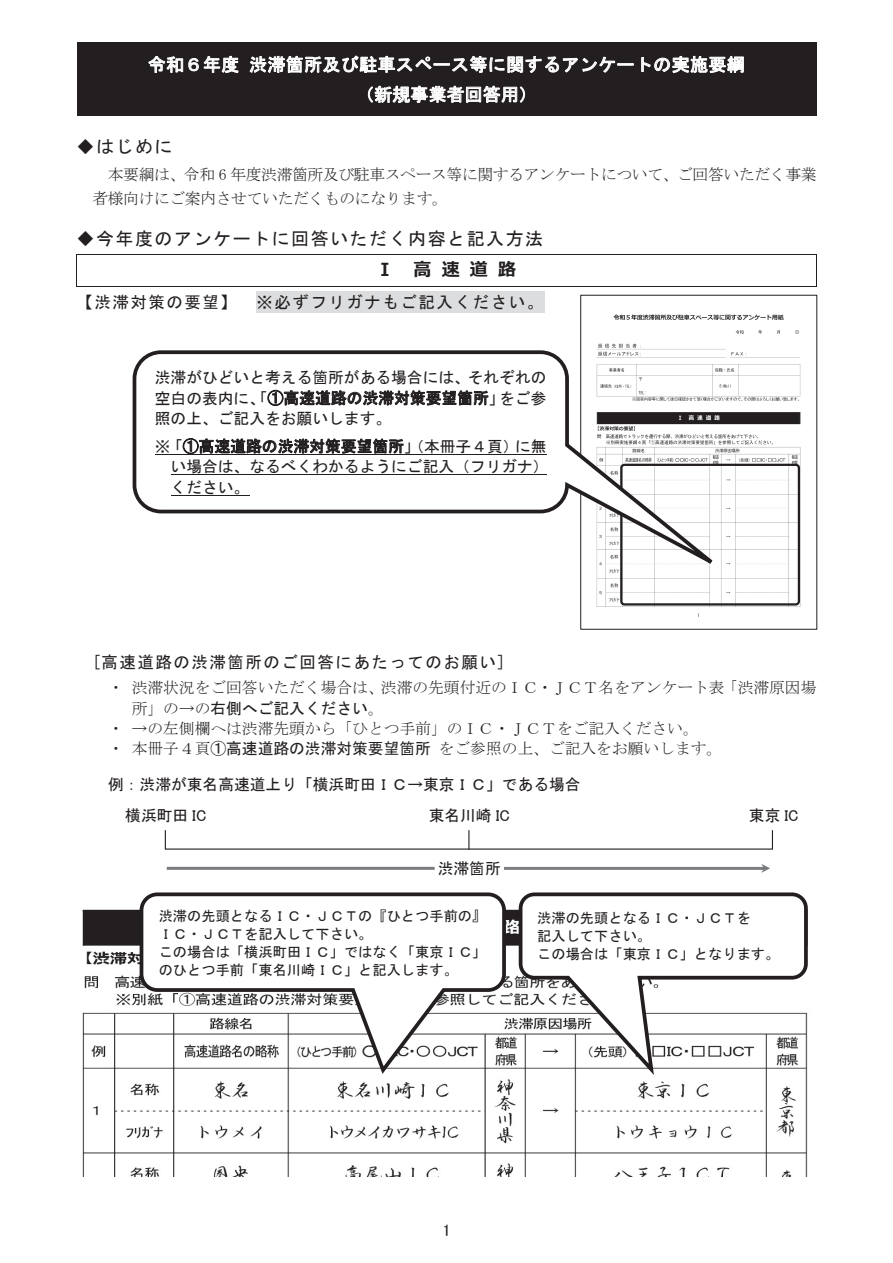
<style>
.page{position:relative;width:893px;height:1263px;background:#fff}
.page>*{position:absolute;margin:0;border:0;box-sizing:border-box;transform-origin:0 0}
.t1{font:18px/29.8px "MS Gothic";letter-spacing:.02em;color:#fff;text-align:center}
.t2{font:18px "MS Gothic";letter-spacing:.085em;color:#231f20}
.t3{font:700 18px "Meiryo";color:#231f20}
.t4{font:16.5px "MS Gothic";letter-spacing:.095em;color:#231f20}
.t5{font:16.5px "MS P Gothic";color:#231f20}
.t6{font:15.75px/24px "MS Mincho";color:#231f20}
.t7{font:15.75px/20.4px "MS Gothic";color:#231f20;text-align:justify}
.t8{font:15.75px "MS P Gothic";color:#231f20}
.t9{font:14.25px/18px "MS Gothic";color:#231f20}
.s1{font-family:"MS Mincho"}
.s2{font-family:"MS Gothic"}
</style>
<div class="page">
<div style="left:77px;top:43px;width:739px;height:73px;background:#231f20"></div>
<hr style="left:77px;top:254px;width:739px;height:1px;background:#231f20">
<hr style="left:77px;top:255px;width:1px;height:32px;background:#231f20">
<hr style="left:77px;top:287px;width:739px;height:1px;background:#231f20">
<hr style="left:816px;top:255px;width:1px;height:32px;background:#231f20">
<div style="left:257px;top:292px;width:288px;height:21px;background:#dcdddf"></div>
<img style="left:596px;top:314px;width:205px;height:303px">
<img style="left:82px;top:909px;width:726px;height:268px">
<svg style="left:517px;top:892px;width:291px;height:189px"></svg>
<svg style="left:138px;top:892px;width:370px;height:186px"></svg>
<div style="left:620px;top:464px;width:180px;height:141px;border:2px solid #231f20;border-radius:3px"></div>
<svg style="left:132px;top:348px;width:612px;height:236px"></svg>
<hr style="left:155px;top:454px;width:391px;height:1px;background:#231f20">
<hr style="left:171px;top:474px;width:375px;height:1px;background:#231f20">
<hr style="left:171px;top:495px;width:78px;height:1px;background:#231f20">
<svg style="left:165px;top:830px;width:1px;height:18px"></svg>
<svg style="left:468px;top:830px;width:1px;height:18px"></svg>
<svg style="left:772px;top:830px;width:1px;height:19px"></svg>
<hr style="left:165px;top:848px;width:607px;height:2px;background:#231f20">
<hr style="left:167px;top:867px;width:268px;height:3px;background:#7a7c7f">
<svg style="left:504px;top:864px;width:266px;height:9px"></svg>
<p class="t1" style="left:148px;top:49px;width:598px">令和６年度 渋滞箇所及び駐車スペース等に関するアンケートの実施要綱（新規事業者回答用）</p>
<p class="t2" style="left:77px;top:137px;width:98px">◆はじめに</p>
<p class="t6" style="left:92px;top:163px;width:726px;text-indent:15px">本要綱は、令和 6 年度渋滞箇所及び駐車スペース等に関するアンケートについて、ご回答いただく事業者様向けにご案内させていただくものになります。</p>
<p class="t2" style="left:77px;top:230px;width:468px">◆今年度のアンケートに回答いただく内容と記入方法</p>
<p class="t3" style="left:376px;top:257px;width:141px">Ⅰ ⾼ 速 道 路</p>
<p class="t4" style="left:77px;top:294px;width:468px">【渋滞対策の要望】 ※必ずフリガナもご記入ください。</p>
<p class="t7" style="left:155px;top:367px;width:393px">渋滞がひどいと考える箇所がある場合には、それぞれの空白の表内に、「①高速道路の渋滞対策要望箇所」をご参照の上、ご記入をお願いします。</p>
<p class="t7" style="left:171px;top:436px;width:380px;text-align:left;text-indent:-16px">※「①高速道路の渋滞対策要望箇所」（本冊子４頁）に無い場合は、なるべくわかるようにご記入（フリガナ）ください。</p>
<p class="t4" style="left:92px;top:654px;width:415px">[高速道路の渋滞箇所のご回答にあたってのお願い]</p>
<p class="t6" style="left:108px;top:675px;width:710px">・ 渋滞状況をご回答いただく場合は、渋滞の先頭付近のＩＣ・ＪＣＴ名をアンケート表「渋滞原因場</p>
<p class="t7" style="left:132px;top:698px;width:254px"><span class="s1">所」の→の</span>右側へご記入ください<span class="s1">。</span></p>
<p class="t6" style="left:108px;top:718px;width:616px;line-height:20.4px">・ →の左側欄へは渋滞先頭から「ひとつ手前」のＩＣ・ＪＣＴをご記入ください。<br>・ 本冊子４頁<span class="s2">①高速道路の渋滞対策要望箇所</span> をご参照の上、ご記入をお願いします。</p>
<p class="t7" style="left:108px;top:774px;width:474px">例：渋滞が東名高速道上り「横浜町田ＩＣ→東京ＩＣ」である場合</p>
<p class="t8" style="left:125px;top:807px;width:83px">横浜町田 IC</p>
<p class="t8" style="left:429px;top:807px;width:83px">東名川崎 IC</p>
<p class="t8" style="left:749px;top:807px;width:51px">東京 IC</p>
<p class="t7" style="left:438px;top:858px;width:64px">渋滞箇所</p>
<p class="t9" style="left:537px;top:909px;width:244px">渋滞の先頭となるＩＣ・ＪＣＴを<br>記入して下さい。<br>この場合は「東京ＩＣ」となります。</p>
<p class="t9" style="left:159px;top:906px;width:329px">渋滞の先頭となるＩＣ・ＪＣＴの『ひとつ手前の』<br>ＩＣ・ＪＣＴを記入して下さい。<br>この場合は「横浜町田ＩＣ」ではなく「東京ＩＣ」のひとつ手前「東名川崎ＩＣ」と記入します。</p>
<p class="t5" style="left:442px;top:1222px;width:10px">1</p>
</div>
